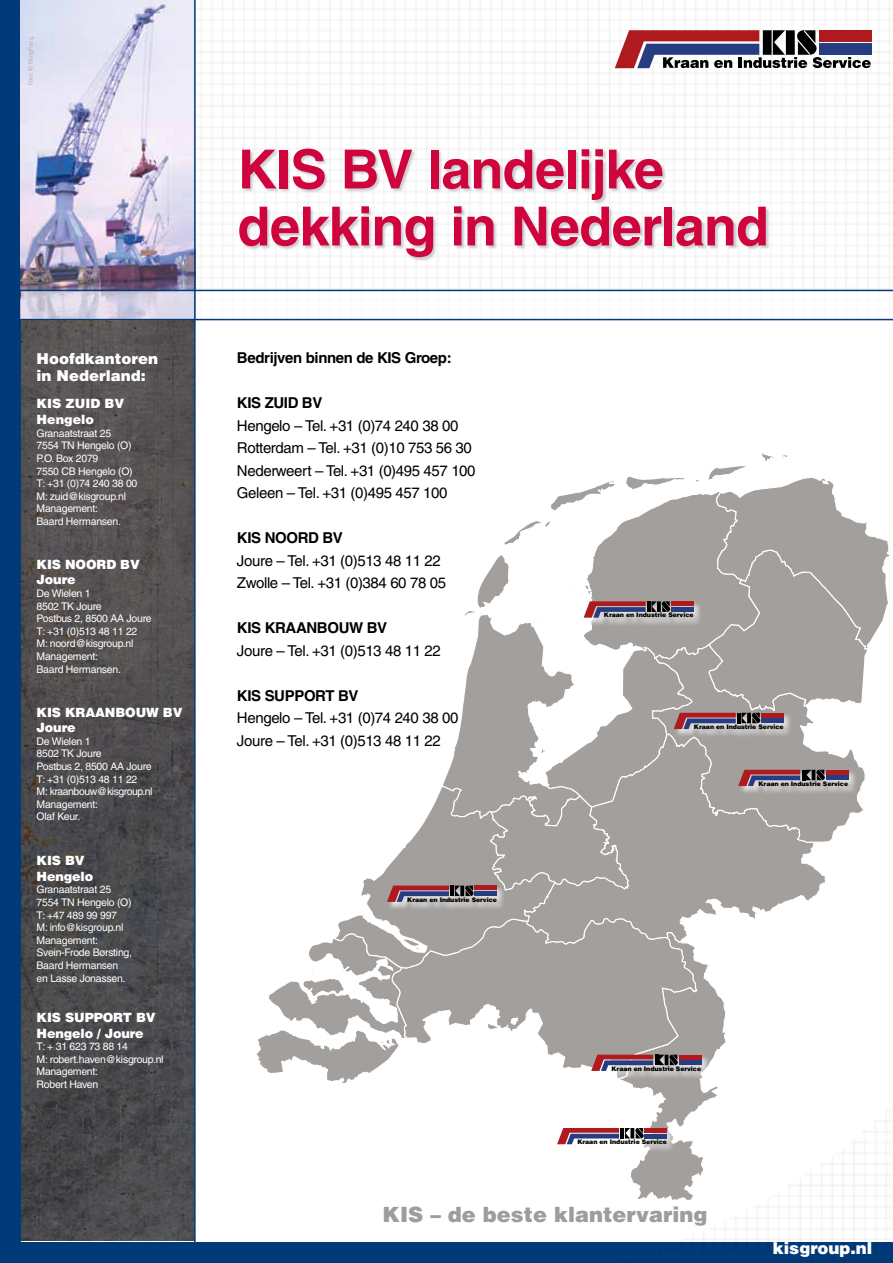
<style>
.page{position:relative;width:893px;height:1263px;background:#003a78}
.page>*{position:absolute;margin:0;border:0;box-sizing:border-box;transform-origin:0 0}
.t1{font:700 54px/57px "Helvetica LT Pro";letter-spacing:-.015em;color:#d0043c}
.t2{font:900 21px "Helvetica LT Pro";color:#9d9d9c}
.t3{font:900 16.5px "Helvetica LT Pro";color:#fff}
.t4{font:15px/22.5px "Helvetica LT Pro";letter-spacing:-.025em;color:#000}
.t5{font:700 15px "Helvetica LT Pro";letter-spacing:-.025em;color:#000}
.t6{font:900 15px/16.5px "Helvetica LT Pro";color:#fff}
.t7{font:900 12.75px/15.3px "Helvetica LT Pro";letter-spacing:-.01em;color:#fff}
.t8{font:10.5px/12.6px "Helvetica LT Pro";letter-spacing:-.025em;color:#fff}
.t9{font:900 6.3px "Helvetica";letter-spacing:-.01em;color:#000}
.t10{font:6px "Helvetica LT Pro";color:#b3b2b2}
</style>
<div class="page">
<div style="left:21px;top:0;width:872px;height:1241px;background:#fff"></div>
<img style="left:611px;top:1185px;width:282px;height:57px">
<img style="left:21px;top:0;width:872px;height:290px">
<svg style="left:21px;top:291px;width:872px;height:28px"></svg>
<hr style="left:12px;top:290px;width:881px;height:1px;background:#003a78">
<hr style="left:3px;top:319px;width:890px;height:1px;background:#003a78">
<img style="left:21px;top:321px;width:173px;height:921px">
<hr style="left:194px;top:0;width:2px;height:1244px;background:#003a78">
<svg style="left:615px;top:30px;width:256px;height:38px"></svg>
<div style="left:763px;top:30px;width:9px;height:25px;background:#000"></div>
<div style="left:786px;top:30px;width:9px;height:25px;background:#000"></div>
<div style="left:240px;top:148px;width:529px;height:113px;background:#bac0c5;opacity:.75"></div>
<svg style="left:257px;top:453px;width:634px;height:749px"></svg>
<svg style="left:630px;top:1128px;width:4px;height:10px"></svg>
<p class="t10" style="left:27px;top:85px;width:50px;rotate:-90deg">Foto: © PangPang</p>
<h3 class="t6" style="left:37px;top:350px;width:123px">Hoofdkantoren in Nederland:</h3>
<p class="t7" style="left:37px;top:395px;width:89px;line-height:16.2px">KIS ZUID BV<br>Hengelo</p>
<p class="t8" style="left:37px;top:427px;width:102px">Granaatstraat 25<br>7554 TN Hengelo (O)<br>P.O. Box 2079<br>7550 CB Hengelo (O)<br>T: +31 (0)74 240 38 00<br>M: zuid@kisgroup.nl<br>Management:<br>Baard Hermansen.</p>
<p class="t7" style="left:37px;top:557px;width:105px">KIS NOORD BV<br>Joure</p>
<p class="t8" style="left:37px;top:587px;width:117px">De Wielen 1<br>8502 TK Joure<br>Postbus 2, 8500 AA Joure<br>T: +31 (0)513 48 11 22<br>M: noord@kisgroup.nl<br>Management:<br>Baard Hermansen.</p>
<p class="t7" style="left:37px;top:704px;width:148px">KIS KRAANBOUW BV<br>Joure</p>
<p class="t8" style="left:37px;top:735px;width:118px">De Wielen 1<br>8502 TK Joure<br>Postbus 2, 8500 AA Joure<br>T: +31 (0)513 48 11 22<br>M: kraanbouw@kisgroup.nl<br>Management:<br>Olaf Keur.</p>
<p class="t7" style="left:37px;top:852px;width:58px;line-height:16.2px">KIS BV<br>Hengelo</p>
<p class="t8" style="left:37px;top:883px;width:97px">Granaatstraat 25<br>7554 TN Hengelo (O)<br>T: +47 489 99 997<br>M: info@kisgroup.nl<br>Management:<br>Svein-Frode Børsting,<br>Baard Hermansen en Lasse Jonassen.</p>
<p class="t7" style="left:37px;top:1010px;width:121px">KIS SUPPORT BV<br>Hengelo / Joure</p>
<p class="t8" style="left:37px;top:1040px;width:129px">T: + 31 623 73 88 14<br>M: robert.haven@kisgroup.nl<br>Management:<br>Robert Haven</p>
<h1 class="t1" style="left:237px;top:141px;width:533px">KIS BV landelijke dekking in Nederland</h1>
<h3 class="t5" style="left:237px;top:349px;width:216px">Bedrijven binnen de KIS Groep:</h3>
<h3 class="t5" style="left:237px;top:394px;width:87px">KIS ZUID BV</h3>
<h3 class="t4" style="left:237px;top:414px;width:240px">Hengelo – Tel. +31 (0)74 240 38 00<br>Rotterdam – Tel. +31 (0)10 753 56 30<br>Nederweert – Tel. +31 (0)495 457 100<br>Geleen – Tel. +31 (0)495 457 100</h3>
<h3 class="t5" style="left:237px;top:529px;width:107px">KIS NOORD BV</h3>
<h3 class="t4" style="left:237px;top:549px;width:211px">Joure – Tel. +31 (0)513 48 11 22<br>Zwolle – Tel. +31 (0)384 60 78 05</h3>
<h3 class="t5" style="left:237px;top:619px;width:152px">KIS KRAANBOUW BV</h3>
<h3 class="t4" style="left:237px;top:639px;width:205px">Joure – Tel. +31 (0)513 48 11 22</h3>
<h3 class="t5" style="left:237px;top:686px;width:123px">KIS SUPPORT BV</h3>
<h3 class="t4" style="left:237px;top:707px;width:223px">Hengelo – Tel. +31 (0)74 240 38 00<br>Joure – Tel. +31 (0)513 48 11 22</h3>
<p class="t9" style="left:407px;top:895px;width:91px">Kraan en Industrie Service</p>
<p class="t9" style="left:604px;top:611px;width:91px">Kraan en Industrie Service</p>
<p class="t9" style="left:694px;top:722px;width:91px">Kraan en Industrie Service</p>
<p class="t9" style="left:758px;top:779px;width:91px">Kraan en Industrie Service</p>
<p class="t9" style="left:611px;top:1064px;width:91px">Kraan en Industrie Service</p>
<p class="t9" style="left:577px;top:1138px;width:91px">Kraan en Industrie Service</p>
<h2 class="t2" style="left:383px;top:1200px;width:326px">KIS – de beste klantervaring</h2>
<h3 class="t3" style="left:773px;top:1238px;width:101px">kisgroup.nl</h3>
</div>
